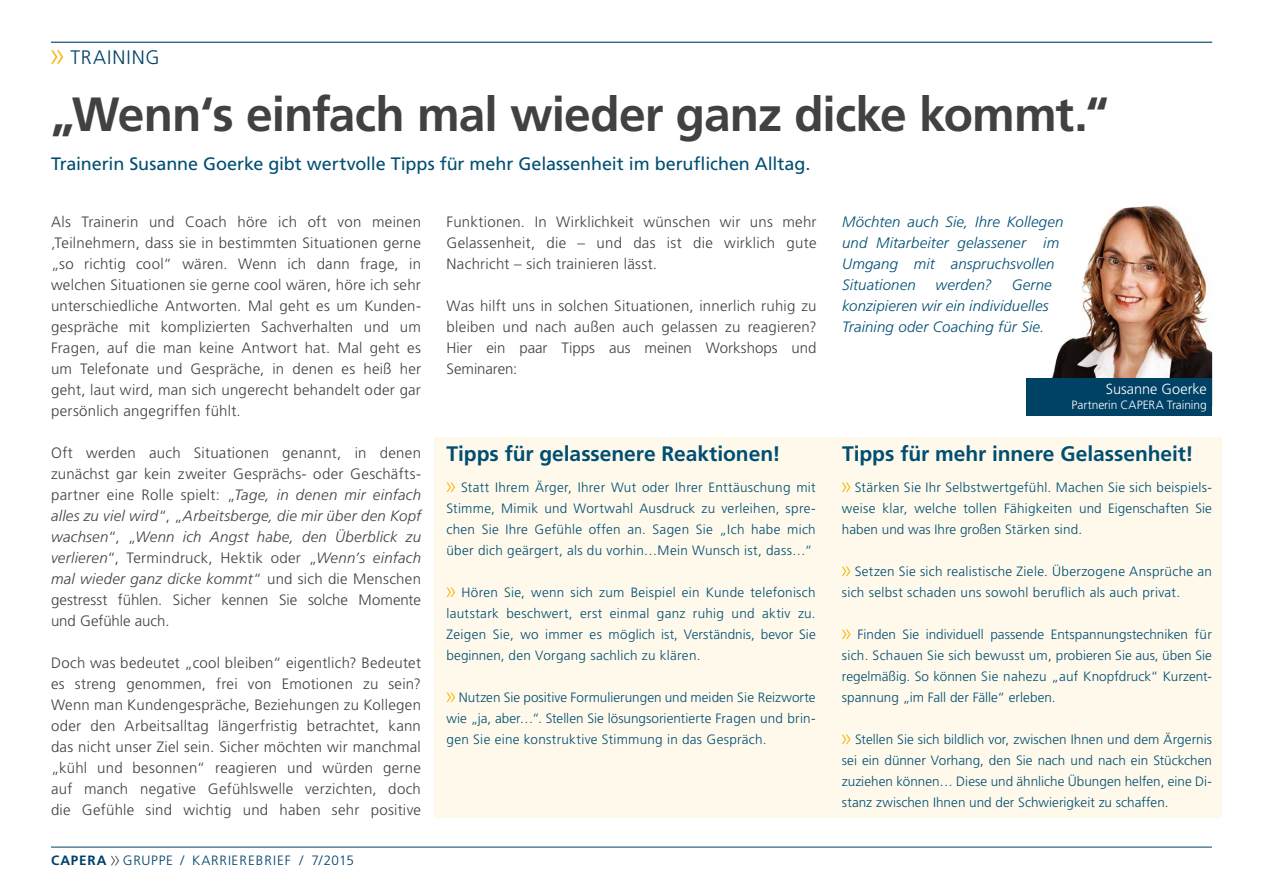
<style>
.page{position:relative;width:1263px;height:893px;background:#fff}
.page>*{position:absolute;margin:0;border:0;box-sizing:border-box;transform-origin:0 0}
.t1{font:700 48px "Frutiger LT Std";letter-spacing:-.02em;color:#414042}
.t2{font:700 21px "Frutiger LT Std";letter-spacing:-.005em;color:#004e72}
.t3{font:300 19.5px "Frutiger LT Std";letter-spacing:.05em;color:#004166}
.t4{font:18px "Frutiger LT Std";letter-spacing:-.005em;color:#004e72}
.t5{font:300 15px/21px "Frutiger LT Std";letter-spacing:.015em;color:#414042;text-align:justify}
.t6{font:italic 300 15px/21px "Frutiger LT Std";letter-spacing:.01em;color:#004e72}
.t7{font:300 14.55px "Frutiger LT Std";color:#fff}
.t8{font:300 13.5px/21px "Frutiger LT Std";letter-spacing:.02em;color:#004e72;text-align:justify}
.t9{font:300 13.5px "Frutiger LT Std";letter-spacing:.045em;color:#004166}
.t10{font:300 12px "Frutiger LT Std";letter-spacing:-.005em;color:#fff}
.s1{font-style:italic}
.s2{font-weight:700}
</style>
<div class="page">
<div style="left:434px;top:437px;width:787px;height:380px;background:#fef9eb"></div>
<hr style="left:51px;top:42px;width:1161px;height:1px;background:#004166">
<svg style="left:51px;top:50px;width:12px;height:14px"></svg>
<hr style="left:51px;top:847px;width:1161px;height:1px;background:#004166">
<svg style="left:111px;top:856px;width:8px;height:9px"></svg>
<img style="left:1052px;top:205px;width:160px;height:173px">
<div style="left:1027px;top:378px;width:185px;height:37px;background:#004166"></div>
<svg style="left:842px;top:482px;width:8px;height:10px"></svg>
<svg style="left:842px;top:566px;width:8px;height:10px"></svg>
<svg style="left:842px;top:629px;width:8px;height:10px"></svg>
<svg style="left:842px;top:734px;width:8px;height:10px"></svg>
<svg style="left:446px;top:482px;width:9px;height:10px"></svg>
<svg style="left:446px;top:587px;width:9px;height:10px"></svg>
<svg style="left:446px;top:692px;width:9px;height:10px"></svg>
<h3 class="t3" style="left:70px;top:46px;width:91px">TRAINING</h3>
<h1 class="t1" style="left:51px;top:86px;width:1059px">„Wenn‘s einfach mal wieder ganz dicke kommt.“</h1>
<p class="t4" style="left:51px;top:153px;width:761px">Trainerin Susanne Goerke gibt wertvolle Tipps für mehr Gelassenheit im beruflichen Alltag.</p>
<p class="t5" style="left:51px;top:211px;width:372px">Als Trainerin und Coach höre ich oft von meinen ‚Teilnehmern, dass sie in bestimmten Situationen gerne „so richtig cool“ wären. Wenn ich dann frage, in welchen Situationen sie gerne cool wären, höre ich sehr unterschiedliche Antworten. Mal geht es um Kunden&shy;gespräche mit komplizierten Sachverhalten und um Fragen, auf die man keine Antwort hat. Mal geht es um Telefonate und Gespräche, in denen es heiß her geht, laut wird, man sich ungerecht behandelt oder gar persönlich angegriffen fühlt.</p>
<p class="t5" style="left:51px;top:442px;width:372px">Oft werden auch Situationen genannt, in denen zunächst gar kein zweiter Gesprächs- oder Geschäfts&shy;partner eine Rolle spielt: „<span class="s1">Tage, in denen mir einfach alles zu viel wird</span>“, „<span class="s1">Arbeitsberge, die mir über den Kopf wachsen</span>“, „<span class="s1">Wenn ich Angst habe, den Überblick zu verlieren</span>“, Termindruck, Hektik oder „<span class="s1">Wenn’s einfach mal wieder ganz dicke kommt</span>“ und sich die Menschen gestresst fühlen. Sicher kennen Sie solche Momente und Gefühle auch.</p>
<p class="t5" style="left:51px;top:652px;width:372px">Doch was bedeutet „cool bleiben“ eigentlich? Bedeutet es streng genommen, frei von Emotionen zu sein?<br>Wenn man Kundengespräche, Beziehungen zu Kollegen oder den Arbeitsalltag längerfristig betrachtet, kann das nicht unser Ziel sein. Sicher möchten wir manchmal „kühl und besonnen“ reagieren und würden gerne auf manch negative Gefühlswelle verzichten, doch die Gefühle sind wichtig und haben sehr positive</p>
<p class="t9" style="left:51px;top:853px;width:159px"><span class="s2">Capera</span> GRUPPE / Karrierebrief</p>
<p class="t9" style="left:299px;top:853px;width:56px">/ 7/2015</p>
<p class="t5" style="left:447px;top:211px;width:371px">Funktionen. In Wirklichkeit wünschen wir uns mehr Gelassenheit, die – und das ist die wirklich gute Nachricht – sich trainieren lässt.</p>
<p class="t5" style="left:447px;top:295px;width:371px">Was hilft uns in solchen Situationen, innerlich ruhig zu bleiben und nach außen auch gelassen zu reagieren?<br>Hier ein paar Tipps aus meinen Workshops und Seminaren:</p>
<p class="t6" style="left:842px;top:211px;width:223px">Möchten auch Sie, Ihre Kollegen und Mitarbeiter gelassener im<br>Umgang mit anspruchsvollen<br>Situationen</p>
<p class="t6" style="left:936px;top:274px;width:58px">werden?</p>
<p class="t6" style="left:842px;top:274px;width:211px;text-indent:170px">Gerne konzipieren wir ein individuelles<br>Training oder Coaching für Sie.</p>
<p class="t7" style="left:1106px;top:381px;width:102px">Susanne Goerke</p>
<p class="t10" style="left:1071px;top:398px;width:137px">Partnerin CAPERA Training</p>
<h2 class="t2" style="left:446px;top:441px;width:336px">Tipps für gelassenere Reaktionen!</h2>
<h2 class="t2" style="left:842px;top:441px;width:353px">Tipps für mehr innere Gelassenheit!</h2>
<p class="t8" style="left:446px;top:477px;width:371px;text-indent:15px">Statt Ihrem Ärger, Ihrer Wut oder Ihrer Enttäuschung mit Stimme, Mimik und Wortwahl Ausdruck zu verleihen, spre&shy;chen Sie Ihre Gefühle offen an. Sagen Sie „Ich habe mich über dich geärgert, als du vorhin…Mein Wunsch ist, dass…“</p>
<p class="t8" style="left:446px;top:582px;width:371px;text-indent:15px">Hören Sie, wenn sich zum Beispiel ein Kunde telefonisch lautstark beschwert, erst einmal ganz ruhig und aktiv zu.<br>Zeigen Sie, wo immer es möglich ist, Verständnis, bevor Sie beginnen, den Vorgang sachlich zu klären.</p>
<p class="t8" style="left:446px;top:687px;width:371px;text-indent:12px">Nutzen Sie positive Formulierungen und meiden Sie Reizworte wie „ja, aber…“. Stellen Sie lösungsorientierte Fragen und brin&shy;gen Sie eine konstruktive Stimmung in das Gespräch.</p>
<p class="t8" style="left:842px;top:477px;width:372px;text-indent:13px">Stärken Sie Ihr Selbstwertgefühl. Machen Sie sich beispiels&shy;weise klar, welche tollen Fähigkeiten und Eigenschaften Sie haben und was Ihre großen Stärken sind.</p>
<p class="t8" style="left:842px;top:561px;width:372px;text-indent:13px">Setzen Sie sich realistische Ziele. Überzogene Ansprüche an sich selbst schaden uns sowohl beruflich als auch privat.</p>
<p class="t8" style="left:842px;top:624px;width:372px;text-indent:16px">Finden Sie individuell passende Entspannungstechniken für sich. Schauen Sie sich bewusst um, probieren Sie aus, üben Sie regelmäßig. So können Sie nahezu „auf Knopfdruck“ Kurzent&shy;spannung „im Fall der Fälle“ erleben.</p>
<p class="t8" style="left:842px;top:729px;width:372px;text-indent:13px">Stellen Sie sich bildlich vor, zwischen Ihnen und dem Ärgernis sei ein dünner Vorhang, den Sie nach und nach ein Stückchen zuziehen können… Diese und ähnliche Übungen helfen, eine Di&shy;stanz zwischen Ihnen und der Schwierigkeit zu schaffen.</p>
</div>
